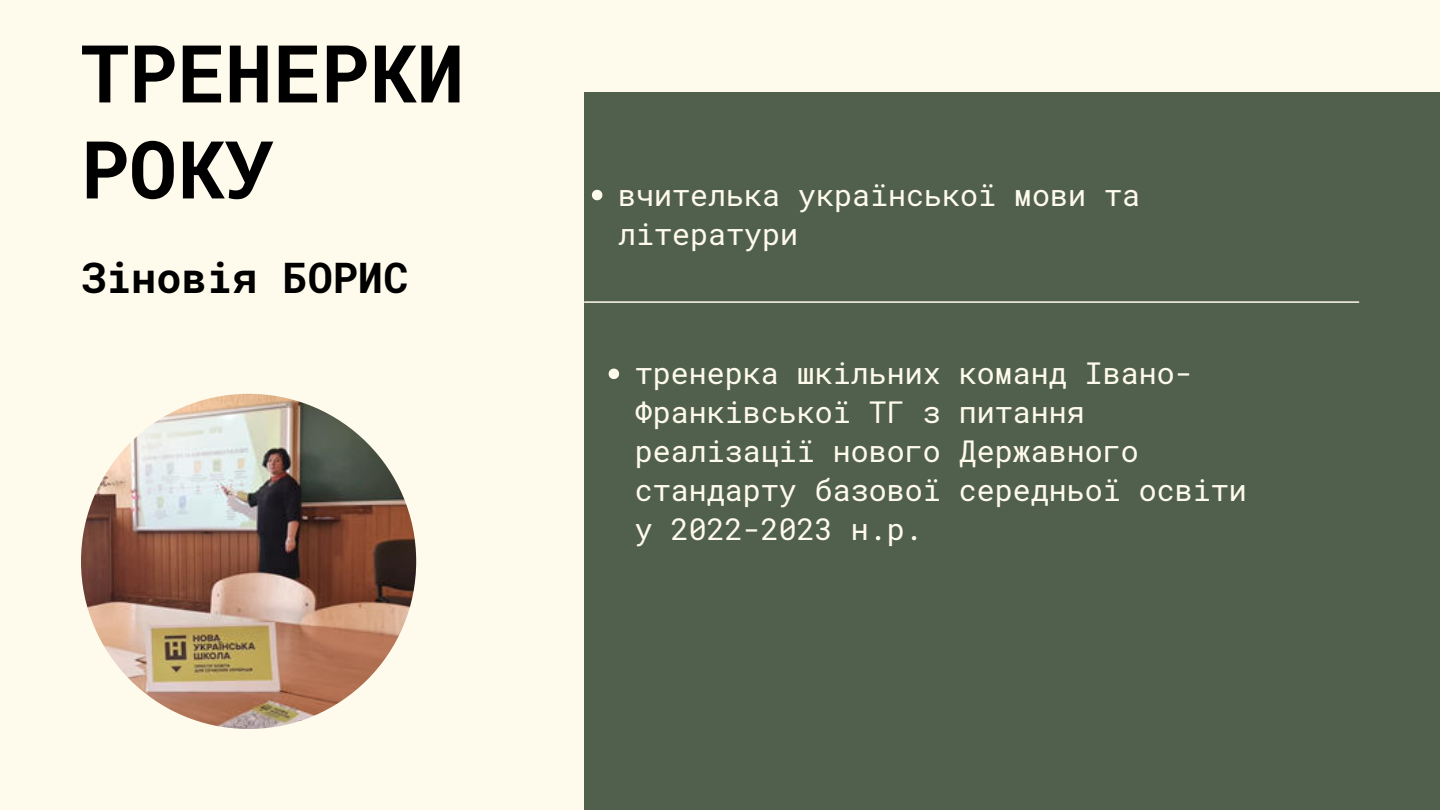
<style>
.page{position:relative;width:1440px;height:810px;background:#fffbec}
.page>*{position:absolute;margin:0;border:0;box-sizing:border-box;transform-origin:0 0}
.t1{font:700 80px/96px "Roboto Mono";color:#000}
.t2{font:700 42px "Roboto Mono";color:#000}
.t3{font:30px/39px "Roboto Mono";color:#fffbec}
</style>
<div class="page">
<div style="left:584px;top:92px;width:856px;height:718px;background:#51604d"></div>
<hr style="left:585px;top:301px;width:774px;height:2px;background:#fffbec">
<img style="left:81px;top:394px;width:335px;height:335px;border-radius:50%">
<svg style="left:609px;top:369px;width:10px;height:10px"></svg>
<svg style="left:592px;top:190px;width:10px;height:10px"></svg>
<h1 class="t1" style="left:81px;top:23px;width:386px">ТРЕНЕРКИ<br>РОКУ</h1>
<h2 class="t2" style="left:81px;top:248px;width:329px">Зіновія БОРИС</h2>
<p class="t3" style="left:618px;top:174px;width:523px">вчителька української мови та літератури</p>
<p class="t3" style="left:635px;top:353px;width:613px">тренерка шкільних команд Івано-<br>Франківської ТГ з питання реалізації нового Державного стандарту базової середньої освіти у 2022-2023 н.р.</p>
</div>
